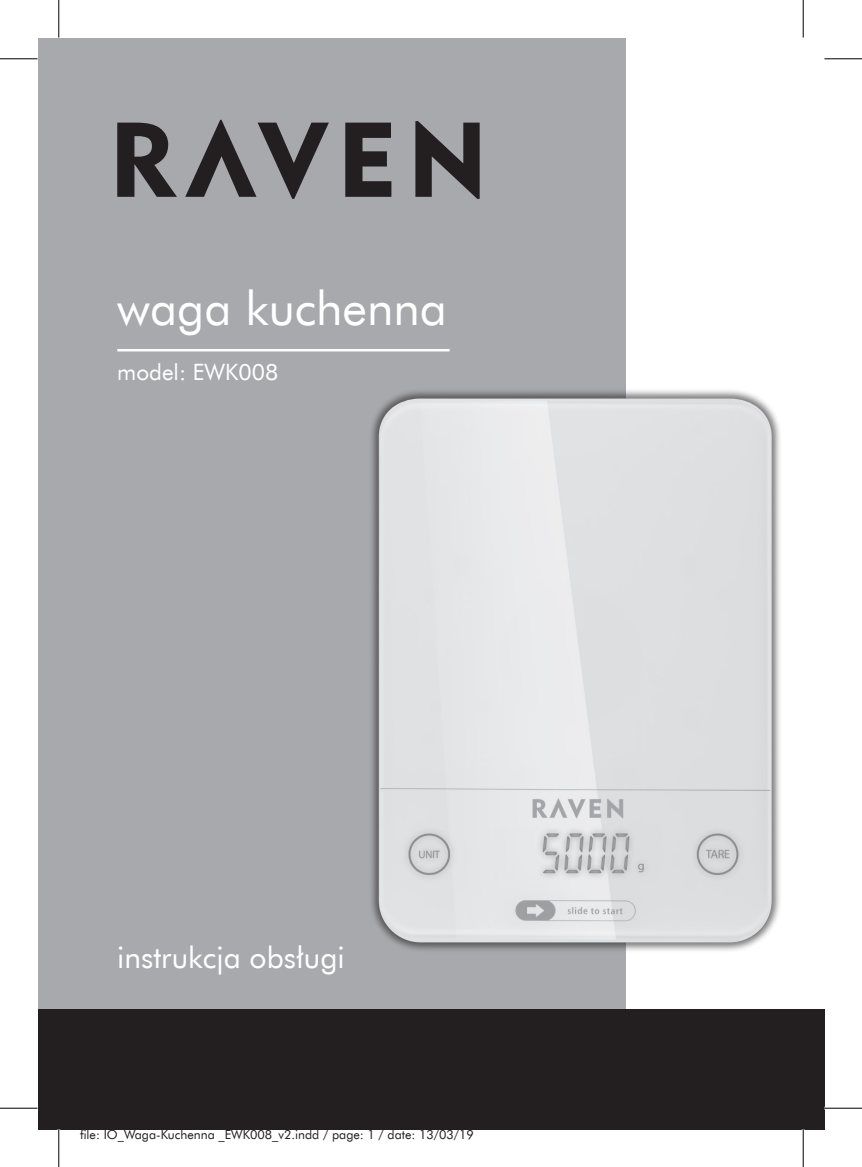
<style>
.page{position:relative;width:862px;height:1167px;background:#fff}
.page>*{position:absolute;margin:0;border:0;box-sizing:border-box;transform-origin:0 0}
.t1{font:47.5px "Futura EU";color:#fff}
.t2{font:30px "Futura EU";color:#fff}
.t3{font:22.5px "Futura EU";color:#fff}
.t4{font:12.5px "Futura EU";color:#231f20}
</style>
<div class="page">
<div style="left:38px;top:38px;width:786px;height:1091px;background:#a8a9ad"></div>
<svg style="left:117px;top:123px;width:60px;height:74px"></svg>
<svg style="left:415px;top:121px;width:64px;height:78px"></svg>
<svg style="left:185px;top:120px;width:144px;height:79px"></svg>
<svg style="left:345px;top:123px;width:46px;height:74px"></svg>
<div style="left:626px;top:38px;width:198px;height:1091px;background:#fff"></div>
<hr style="left:117px;top:349px;width:332px;height:2px;background:#fff">
<div style="left:368px;top:388px;width:414px;height:564px;background:#231f20;opacity:.6"></div>
<img style="left:379px;top:398px;width:392px;height:544px">
<div style="left:38px;top:1008px;width:786px;height:121px;background:#231f20"></div>
<hr style="left:0;top:58px;width:38px;height:1px;background:#000">
<hr style="left:824px;top:58px;width:38px;height:1px;background:#000">
<hr style="left:0;top:1107px;width:38px;height:1px;background:#000">
<hr style="left:824px;top:1107px;width:38px;height:1px;background:#000">
<hr style="left:58px;top:0;width:1px;height:37px;background:#000">
<hr style="left:58px;top:1129px;width:1px;height:37px;background:#000">
<hr style="left:802px;top:0;width:1px;height:37px;background:#000">
<hr style="left:802px;top:1129px;width:1px;height:37px;background:#000">
<h1 class="t1" style="left:117px;top:279px;width:331px">waga kuchenna</h1>
<h3 class="t3" style="left:117px;top:358px;width:162px">model: EWK008</h3>
<h2 class="t2" style="left:117px;top:938px;width:229px">instrukcja obsługi</h2>
<p class="t4" style="left:80px;top:1126px;width:395px">file: IO_Waga-Kuchenna _EWK008_v2.indd / page: 1 / date: 13/03/19</p>
</div>
